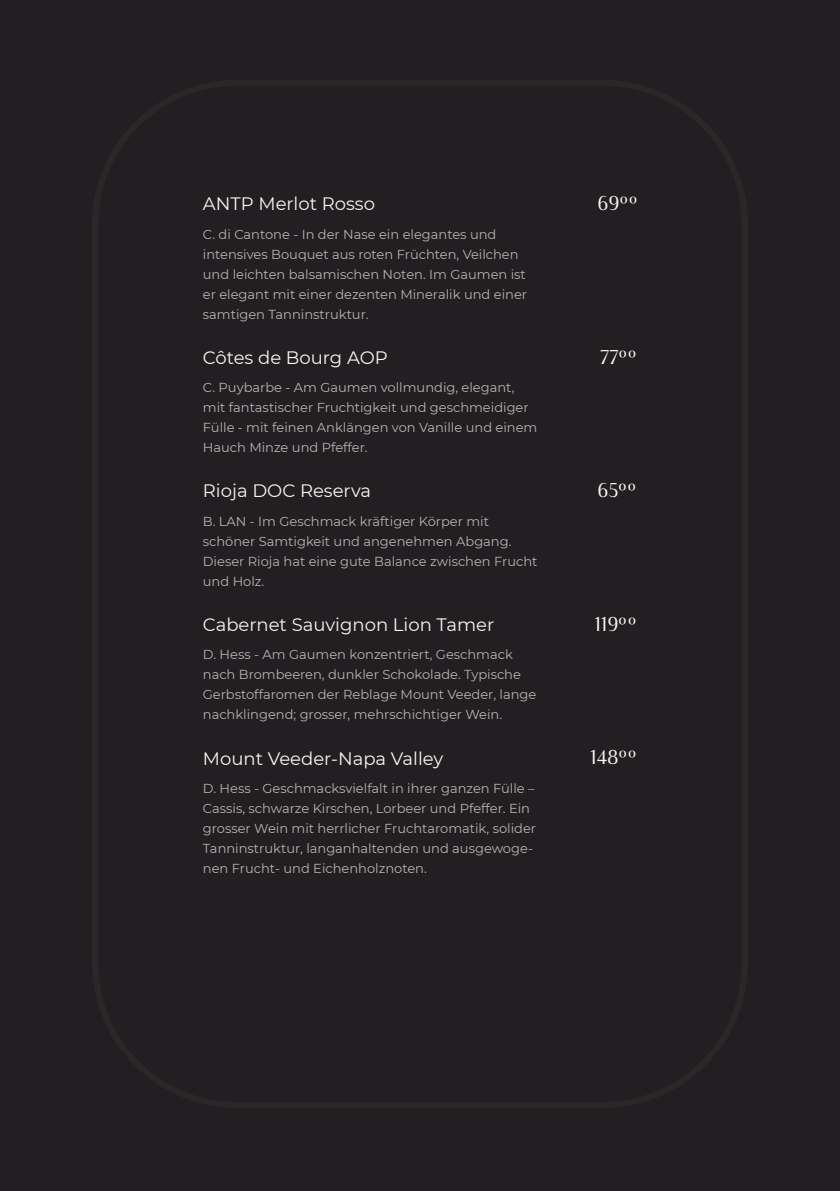
<style>
.page{position:relative;width:840px;height:1191px;background:#fff}
.page>*{position:absolute;margin:0;border:0;box-sizing:border-box;transform-origin:0 0}
.t1{font:20px "Haboro Contrast Nor Reg";color:#f8f3ec}
.t2{font:18px "Montserrat";color:#f8f3ec}
.t3{font:13px/20px "Montserrat";color:#b7b3b0}
</style>
<div class="page">
<div style="left:0;top:0;width:839px;height:1191px;background:#211f22"></div>
<div style="left:92px;top:80px;width:655px;height:1028px;border:6px solid #3d3c39;border-radius:142px"></div>
<h2 class="t2" style="left:203px;top:191px;width:173px">ANTP Merlot Rosso</h2>
<p class="t3" style="left:203px;top:224px;width:325px">C. di Cantone - In der Nase ein elegantes und intensives Bouquet aus roten Früchten, Veilchen und leichten balsamischen Noten. Im Gaumen ist er elegant mit einer dezenten Mineralik und einer samtigen Tanninstruktur.</p>
<h2 class="t2" style="left:203px;top:345px;width:186px">Côtes de Bourg AOP</h2>
<p class="t3" style="left:203px;top:377px;width:336px">C. Puybarbe - Am Gaumen vollmundig, elegant, mit fantastischer Fruchtigkeit und geschmeidiger Fülle - mit feinen Anklängen von Vanille und einem Hauch Minze und Pfeffer.</p>
<h2 class="t2" style="left:203px;top:478px;width:170px">Rioja DOC Reserva</h2>
<p class="t3" style="left:203px;top:511px;width:336px">B. LAN - Im Geschmack kräftiger Körper mit schöner Samtigkeit und angenehmen Abgang.<br>Dieser Rioja hat eine gute Balance zwischen Frucht und Holz.</p>
<h2 class="t2" style="left:203px;top:612px;width:293px">Cabernet Sauvignon Lion Tamer</h2>
<p class="t3" style="left:203px;top:644px;width:335px">D. Hess - Am Gaumen konzentriert, Geschmack nach Brombeeren, dunkler Schokolade. Typische Gerbstoffaromen der Reblage Mount Veeder, lange nachklingend; grosser, mehrschichtiger Wein.</p>
<h2 class="t2" style="left:203px;top:745px;width:242px">Mount Veeder-Napa Valley</h2>
<p class="t3" style="left:203px;top:778px;width:334px">D. Hess - Geschmacksvielfalt in ihrer ganzen Fülle – Cassis, schwarze Kirschen, Lorbeer und Pfeffer. Ein grosser Wein mit herrlicher Fruchtaromatik, solider Tanninstruktur, langanhaltenden und ausgewoge&shy;nen Frucht- und Eichenholznoten.</p>
<h1 class="t1" style="left:597px;top:190px;width:43px">69ºº</h1>
<h1 class="t1" style="left:600px;top:345px;width:39px">77ºº</h1>
<h1 class="t1" style="left:597px;top:478px;width:42px">65ºº</h1>
<h1 class="t1" style="left:594px;top:612px;width:45px">119ºº</h1>
<h1 class="t1" style="left:590px;top:745px;width:49px">148ºº</h1>
</div>
